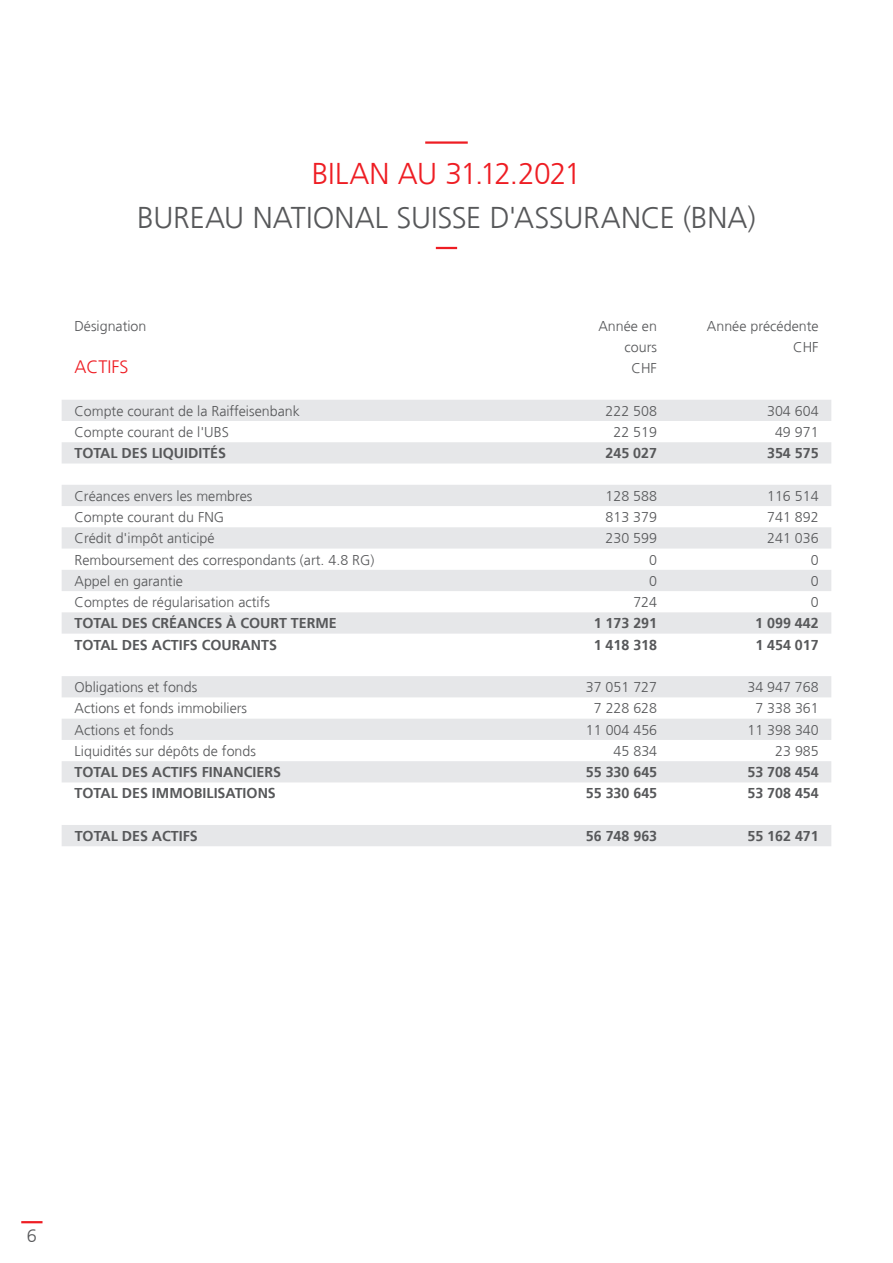
<style>
.page{position:relative;width:893px;height:1263px;background:#fff}
.page>*{position:absolute;margin:0;border:0;box-sizing:border-box;transform-origin:0 0}
.t1{font:300 30px "Frutiger";letter-spacing:-.005em;color:#57585a}
.t2{font:300 30px "Frutiger";letter-spacing:-.03em;color:#ee1d23}
.t3{font:300 18px "Frutiger";color:#ee1d23}
.t4{font:300 18px "Frutiger";color:#57585a}
.t5{font:300 14.25px/21px "Frutiger";color:#57585a;text-align:right}
.t6{font:700 14.25px "Frutiger";color:#57585a}
</style>
<div class="page">
<hr style="left:21px;top:1221px;width:22px;height:2px;background:#ee1d23">
<hr style="left:425px;top:141px;width:43px;height:3px;background:#ee1d23">
<hr style="left:436px;top:247px;width:21px;height:2px;background:#ee1d23">
<svg style="left:62px;top:400px;width:769px;height:446px"></svg>
<h1 class="t2" style="left:312px;top:157px;width:271px">BILAN AU 31.12.2021</h1>
<h1 class="t1" style="left:137px;top:200px;width:620px">BUREAU NATIONAL SUISSE D'ASSURANCE (BNA)</h1>
<p class="t5" style="left:74px;top:316px;width:74px">Désignation</p>
<p class="t3" style="left:74px;top:357px;width:55px">ACTIFS</p>
<p class="t5" style="left:598px;top:316px;width:60px">Année en cours<br>CHF</p>
<p class="t5" style="left:707px;top:316px;width:113px">Année précédente<br>CHF</p>
<p class="t5" style="left:74px;top:400px;width:227px">Compte courant de la Raiffeisenbank</p>
<p class="t5" style="left:605px;top:400px;width:53px">222 508</p>
<p class="t5" style="left:767px;top:400px;width:53px">304 604</p>
<p class="t5" style="left:74px;top:422px;width:156px">Compte courant de l'UBS</p>
<p class="t5" style="left:613px;top:422px;width:45px">22 519</p>
<p class="t5" style="left:775px;top:422px;width:45px">49 971</p>
<p class="t6" style="left:74px;top:445px;width:153px">TOTAL DES LIQUIDITÉS</p>
<p class="t6" style="left:605px;top:445px;width:53px">245 027</p>
<p class="t6" style="left:767px;top:445px;width:53px">354 575</p>
<p class="t5" style="left:74px;top:486px;width:179px">Créances envers les membres</p>
<p class="t5" style="left:605px;top:486px;width:53px">128 588</p>
<p class="t5" style="left:767px;top:486px;width:53px">116 514</p>
<p class="t5" style="left:74px;top:507px;width:151px">Compte courant du FNG</p>
<p class="t5" style="left:606px;top:507px;width:53px">813 379</p>
<p class="t5" style="left:767px;top:507px;width:53px">741 892</p>
<p class="t5" style="left:74px;top:528px;width:142px">Crédit d'impôt anticipé</p>
<p class="t5" style="left:606px;top:528px;width:53px">230 599</p>
<p class="t5" style="left:767px;top:528px;width:53px">241 036</p>
<p class="t5" style="left:75px;top:549px;width:301px">Remboursement des correspondants (art. 4.8 RG)</p>
<p class="t5" style="left:649px;top:549px;width:9px">0</p>
<p class="t5" style="left:811px;top:549px;width:9px">0</p>
<p class="t5" style="left:75px;top:571px;width:110px">Appel en garantie</p>
<p class="t5" style="left:649px;top:571px;width:9px">0</p>
<p class="t5" style="left:811px;top:571px;width:9px">0</p>
<p class="t5" style="left:75px;top:592px;width:197px">Comptes de régularisation actifs</p>
<p class="t5" style="left:633px;top:592px;width:25px">724</p>
<p class="t5" style="left:811px;top:592px;width:9px">0</p>
<p class="t6" style="left:75px;top:615px;width:264px">TOTAL DES CRÉANCES À COURT TERME</p>
<p class="t6" style="left:594px;top:615px;width:65px">1 173 291</p>
<p class="t6" style="left:755px;top:615px;width:65px">1 099 442</p>
<p class="t6" style="left:75px;top:636px;width:204px">TOTAL DES ACTIFS COURANTS</p>
<p class="t6" style="left:594px;top:636px;width:65px">1 418 318</p>
<p class="t6" style="left:755px;top:636px;width:65px">1 454 017</p>
<p class="t5" style="left:75px;top:677px;width:124px">Obligations et fonds</p>
<p class="t5" style="left:586px;top:677px;width:73px">37 051 727</p>
<p class="t5" style="left:747px;top:677px;width:73px">34 947 768</p>
<p class="t5" style="left:75px;top:698px;width:174px">Actions et fonds immobiliers</p>
<p class="t5" style="left:594px;top:698px;width:65px">7 228 628</p>
<p class="t5" style="left:755px;top:698px;width:65px">7 338 361</p>
<p class="t5" style="left:75px;top:719px;width:100px">Actions et fonds</p>
<p class="t5" style="left:586px;top:719px;width:73px">11 004 456</p>
<p class="t5" style="left:747px;top:719px;width:73px">11 398 340</p>
<p class="t5" style="left:75px;top:741px;width:183px">Liquidités sur dépôts de fonds</p>
<p class="t5" style="left:614px;top:741px;width:45px">45 834</p>
<p class="t5" style="left:775px;top:741px;width:45px">23 985</p>
<p class="t6" style="left:75px;top:764px;width:208px">TOTAL DES ACTIFS FINANCIERS</p>
<p class="t6" style="left:586px;top:764px;width:73px">55 330 645</p>
<p class="t6" style="left:747px;top:764px;width:73px">53 708 454</p>
<p class="t6" style="left:75px;top:785px;width:203px">TOTAL DES IMMOBILISATIONS</p>
<p class="t6" style="left:586px;top:785px;width:73px">55 330 645</p>
<p class="t6" style="left:747px;top:785px;width:73px">53 708 454</p>
<p class="t6" style="left:75px;top:828px;width:125px">TOTAL DES ACTIFS</p>
<p class="t6" style="left:586px;top:828px;width:73px">56 748 963</p>
<p class="t6" style="left:747px;top:828px;width:73px">55 162 471</p>
<p class="t4" style="left:27px;top:1226px;width:12px">6</p>
</div>
